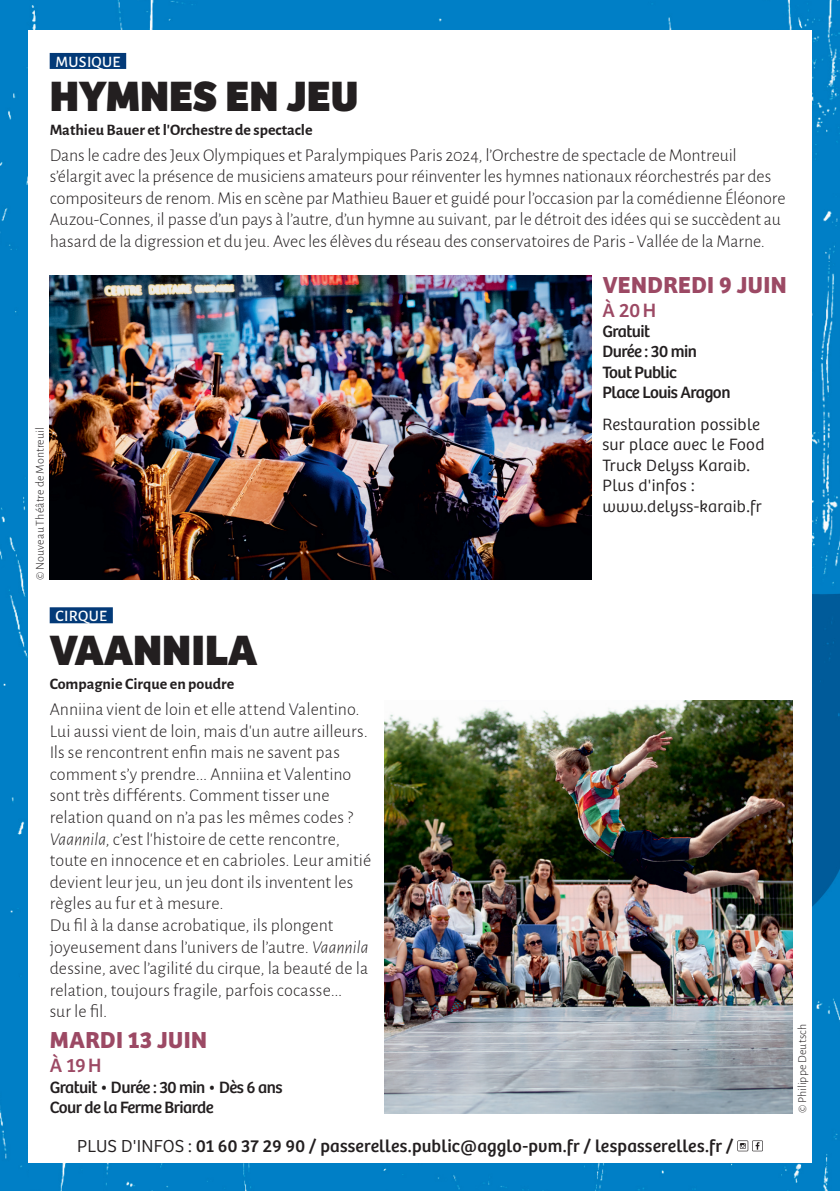
<style>
.page{position:relative;width:840px;height:1191px;background:#fff}
.page>*{position:absolute;margin:0;border:0;box-sizing:border-box;transform-origin:0 0}
.t1{font:800 44px "Bree";color:#231f20}
.t2{font:700 24px "Bree";letter-spacing:.015em;color:#9c4964}
.t3{font:20px "Bree";letter-spacing:.065em;color:#9c4964}
.t4{font:300 18px/21.6px "Alegreya Sans";color:#231f20}
.t5{font:18px "Bree";letter-spacing:.01em;color:#231f20}
.t6{font:17px/20.4px "Bree";letter-spacing:-.03em;color:#231f20}
.t7{font:300 17px/20.4px "Bree";letter-spacing:.02em;color:#231f20}
.t8{font:700 16px "Alegreya Sans";color:#231f20}
.t9{font:500 16px "Alegreya Sans";letter-spacing:.02em;color:#fff}
.t10{font:300 12px "Alegreya Sans";letter-spacing:.005em;color:#231f20}
.s1{font-style:italic}
.s2{font-weight:300}
</style>
<div class="page">
<img style="left:28px;top:0;width:811px;height:1191px">
<div style="left:0;top:0;width:28px;height:1191px;background:#007fc6"></div>
<div style="left:28px;top:30px;width:783px;height:1132px;background:#fff"></div>
<svg style="left:737px;top:1140px;width:25px;height:11px"></svg>
<div style="left:50px;top:53px;width:76px;height:16px;background:#033a78"></div>
<div style="left:50px;top:607px;width:63px;height:16px;background:#033a78"></div>
<img style="left:50px;top:275px;width:541px;height:305px">
<img style="left:384px;top:700px;width:408px;height:413px">
<p class="t9" style="left:55px;top:50px;width:66px">MUSIQUE</p>
<h1 class="t1" style="left:50px;top:69px;width:310px">HYMNES EN JEU</h1>
<p class="t8" style="left:50px;top:118px;width:264px">Mathieu Bauer et l'Orchestre de spectacle</p>
<p class="t4" style="left:50px;top:143px;width:737px">Dans le cadre des Jeux Olympiques et Paralympiques Paris 2024, l’Orchestre de spectacle de Montreuil s’élargit avec la présence de musiciens amateurs pour réinventer les hymnes nationaux réorchestrés par des compositeurs de renom. Mis en scène par Mathieu Bauer et guidé pour l’occasion par la comédienne Éléonore Auzou-Connes, il passe d’un pays à l’autre, d’un hymne au suivant, par le détroit des idées qui se succèdent au hasard de la digression et du jeu. Avec les élèves du réseau des conservatoires de Paris - Vallée de la Marne.</p>
<p class="t10" style="left:32px;top:580px;width:154px;rotate:-90deg">© Nouveau Théâtre de Montreuil</p>
<h2 class="t2" style="left:602px;top:265px;width:185px">VENDREDI 9 JUIN</h2>
<p class="t3" style="left:602px;top:298px;width:55px">À 20H</p>
<p class="t6" style="left:602px;top:321px;width:129px">Gratuit<br>Durée : 30 min<br>Tout Public<br>Place Louis Aragon</p>
<p class="t7" style="left:602px;top:414px;width:163px">Restauration possible sur place avec le Food<br>Truck Delyss Karaib.<br>Plus d'infos : www.delyss-karaib.fr</p>
<p class="t9" style="left:55px;top:604px;width:53px">CIRQUE</p>
<h1 class="t1" style="left:50px;top:623px;width:209px">VAANNILA</h1>
<p class="t8" style="left:50px;top:672px;width:186px">Compagnie Cirque en poudre</p>
<p class="t4" style="left:50px;top:697px;width:323px">Anniina vient de loin et elle attend Valentino.<br>Lui aussi vient de loin, mais d'un autre ailleurs.<br>Ils se rencontrent enfin mais ne savent pas comment s’y prendre... Anniina et Valentino sont très différents. Comment tisser une relation quand on n’a pas les mêmes codes ?<br><span class="s1">Vaannila</span>, c’est l'histoire de cette rencontre, toute en innocence et en cabrioles. Leur amitié devient leur jeu, un jeu dont ils inventent les règles au fur et à mesure.<br>Du fil à la danse acrobatique, ils plongent joyeusement dans l’univers de l’autre. <span class="s1">Vaannila </span>dessine, avec l’agilité du cirque, la beauté de la relation, toujours fragile, parfois cocasse...<br>sur le fil.</p>
<h2 class="t2" style="left:50px;top:1021px;width:158px">MARDI 13 JUIN</h2>
<p class="t3" style="left:50px;top:1053px;width:53px">À 19H</p>
<p class="t6" style="left:50px;top:1077px;width:234px">Gratuit • Durée : 30 min • Dès 6 ans<br>Cour de la Ferme Briarde</p>
<p class="t5" style="left:77px;top:1135px;width:657px"><span class="s2">PLUS D'INFOS :</span> 01 60 37 29 90 / passerelles.public@agglo-pvm.fr / lespasserelles.fr /</p>
<p class="t10" style="left:794px;top:1113px;width:91px;rotate:-90deg">© Philippe Deutsch</p>
</div>
